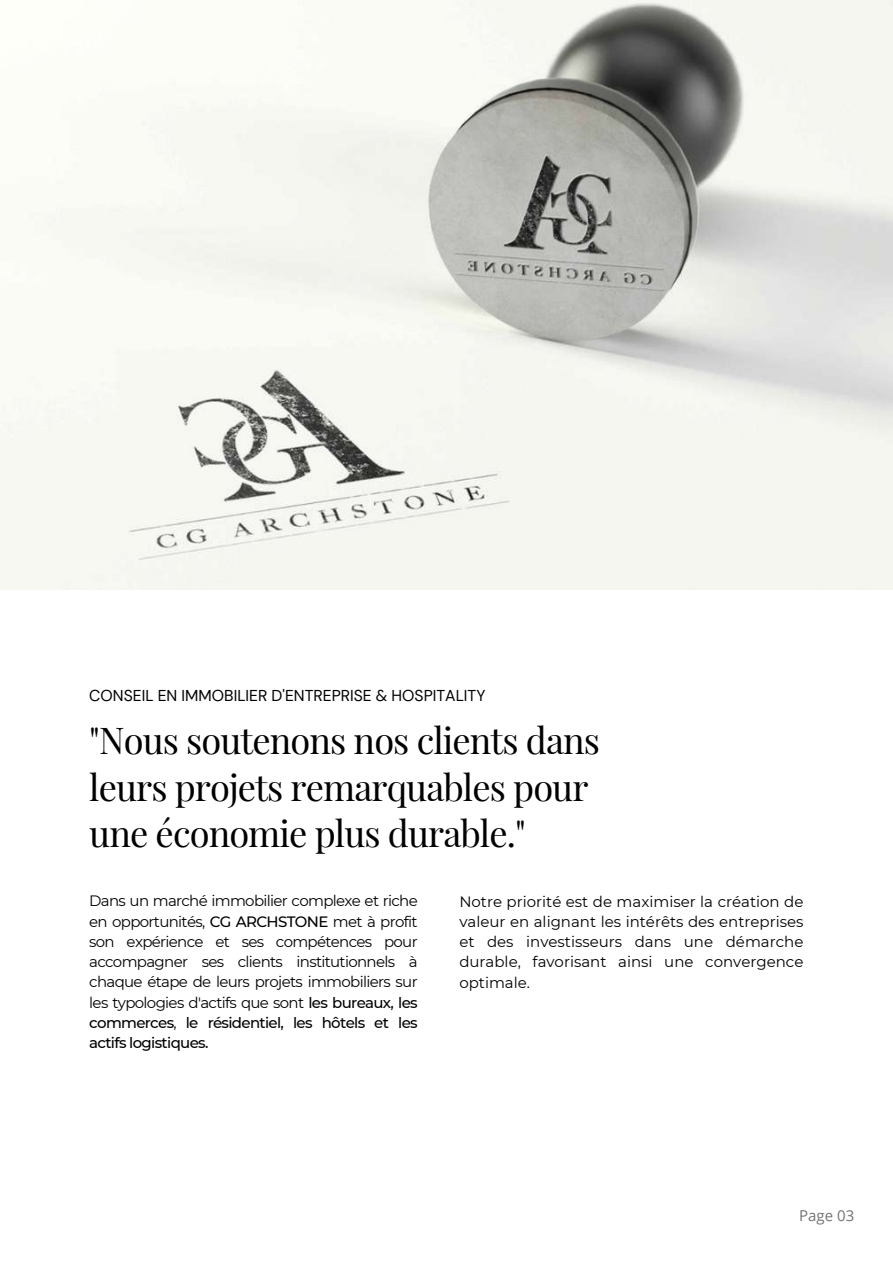
<style>
.page{position:relative;width:893px;height:1264px;background:#fff}
.page>*{position:absolute;margin:0;border:0;box-sizing:border-box;transform-origin:0 0}
.t1{font:36.15px/46px "Playfair Display";letter-spacing:-.025em;color:#000}
.t2{font:15.75px "DM Sans";color:#000}
.t3{font:15px/20.2px "Montserrat";letter-spacing:-.025em;color:#000;text-align:justify}
.t4{font:15px "Open Sans";color:#737373}
.s1{font-weight:500}
</style>
<div class="page">
<img style="left:0;top:0;width:892px;height:589px">
<p class="t2" style="left:89px;top:685px;width:398px">CONSEIL EN IMMOBILIER D'ENTREPRISE &amp; HOSPITALITY</p>
<h1 class="t1" style="left:89px;top:716px;width:512px">"Nous soutenons nos clients dans leurs projets remarquables pour une économie plus durable."</h1>
<p class="t3" style="left:89px;top:890px;width:330px">Dans un marché immobilier complexe et riche en opportunités, <span class="s1">CG ARCHSTONE</span> met à profit son expérience et ses compétences pour accompagner ses clients institutionnels à chaque étape de leurs projets immobiliers sur les typologies d'actifs que sont <span class="s1">les bureaux, les commerces</span>, <span class="s1">le résidentiel, les hôtels et les actifs logistiques.</span></p>
<p class="t3" style="left:459px;top:891px;width:345px">Notre priorité est de maximiser la création de valeur en alignant les intérêts des entreprises et des investisseurs dans une démarche durable, favorisant ainsi une convergence optimale.</p>
<p class="t4" style="left:799px;top:1204px;width:56px">Page 03</p>
</div>
